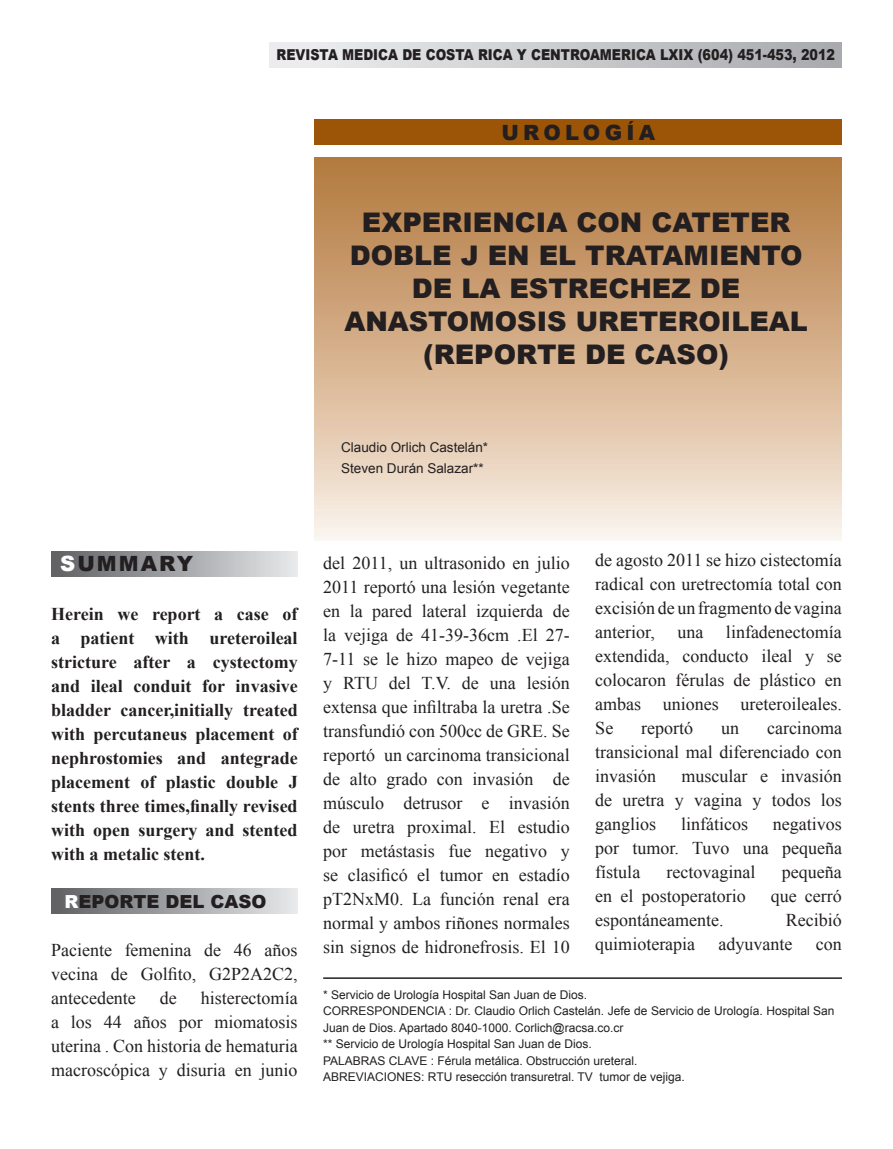
<style>
.page{position:relative;width:893px;height:1149px;background:#fff}
.page>*{position:absolute;margin:0;border:0;box-sizing:border-box;transform-origin:0 0}
.t1{font:900 27px/33px "Arial";color:#231f20;text-align:center}
.t2{font:900 21px "Arial";letter-spacing:.185em;color:#231f20}
.t3{font:900 21px "Arial";letter-spacing:.1em;color:#231f20}
.t4{font:18px/24px "Times New Roman";color:#231f20;text-align:justify}
.t5{font:700 18px/24px "Times New Roman";color:#231f20;text-align:justify}
.t6{font:900 18px "Arial";color:#231f20}
.t7{font:900 15px "Arial";color:#231f20;scale:.85 1}
.t8{font:13.5px/20.5px "Arial";color:#231f20}
.t9{font:12px/16.5px "Arial";color:#231f20}
.s1{color:#fff}
</style>
<div class="page">
<div style="left:51px;top:551px;width:247px;height:25px;background:linear-gradient(to right,#5e5f63,#e8e9eb)"></div>
<div style="left:51px;top:888px;width:247px;height:25px;background:linear-gradient(to right,#5e5f63,#e8e9eb)"></div>
<div style="left:270px;top:42px;width:572px;height:26px;background:linear-gradient(to right,#f0f0f2,#a8aaad)"></div>
<div style="left:315px;top:119px;width:527px;height:26px;background:#9c5506"></div>
<div style="left:315px;top:157px;width:527px;height:383px;background:linear-gradient(to bottom,#b17538,#faefe6)"></div>
<hr style="left:323px;top:977px;width:519px;height:1px;background:#231f20">
<p class="t7" style="left:276px;top:44px;width:659px">REVISTA MEDICA DE COSTA RICA Y CENTROAMERICA LXIX (604) 451-453, 2012</p>
<p class="t2" style="left:502px;top:117px;width:155px">UROLOGÍA</p>
<h1 class="t1" style="left:344px;top:205px;width:465px">EXPERIENCIA CON CATETER<br>DOBLE J EN EL TRATAMIENTO<br>DE LA ESTRECHEZ DE<br>ANASTOMOSIS URETEROILEAL (REPORTE DE CASO)</h1>
<p class="t8" style="left:341px;top:437px;width:149px">Claudio Orlich Castelán*<br>Steven Durán Salazar**</p>
<p class="t3" style="left:60px;top:548px;width:135px"><span class="s1">S</span>UMMARY</p>
<p class="t5" style="left:51px;top:601px;width:248px">Herein we report a case of a patient with ureteroileal stricture after a cystectomy and ileal conduit for invasive bladder cancer,initially treated with percutaneus placement of nephrostomies and antegrade placement of plastic double J stents three times,finally revised with open surgery and stented with a metalic stent.</p>
<p class="t6" style="left:65px;top:887px;width:203px"><span class="s1">R</span>EPORTE DEL CASO</p>
<p class="t4" style="left:51px;top:937px;width:248px">Paciente femenina de 46 años vecina de Golfito, G2P2A2C2, antecedente</p>
<p class="t4" style="left:51px;top:985px;width:248px;text-indent:150px">histerectomía a los 44 años por miomatosis uterina . Con historia de hematuria macroscópica y disuria en junio</p>
<p class="t4" style="left:160px;top:985px;width:18px">de</p>
<p class="t4" style="left:323px;top:550px;width:248px">del 2011, un ultrasonido en julio 2011 reportó una lesión vegetante en la pared lateral izquierda de la vejiga de 41-39-36cm .El 27- 7-11 se le hizo mapeo de vejiga y RTU del T.V. de una lesión extensa que infiltraba la uretra .Se transfundió con 500cc de GRE. Se reportó un carcinoma transicional de alto grado con invasión de músculo detrusor e invasión de uretra proximal. El estudio por metástasis fue negativo y se clasificó el tumor en estadío pT2NxM0. La función renal era normal y ambos riñones normales sin signos de hidronefrosis. El 10</p>
<p class="t4" style="left:595px;top:547px;width:248px">de agosto 2011 se hizo cistectomía radical con uretrectomía total con excisión de un fragmento de vagina anterior, una linfadenectomía extendida, conducto ileal y se colocaron férulas de plástico en ambas uniones ureteroileales.<br>Se</p>
<p class="t4" style="left:595px;top:715px;width:248px;text-indent:172px">carcinoma transicional mal diferenciado con invasión</p>
<p class="t4" style="left:641px;top:715px;width:53px">reportó</p>
<p class="t4" style="left:721px;top:715px;width:19px">un</p>
<p class="t4" style="left:595px;top:763px;width:248px;text-indent:86px">muscular e invasión de uretra y vagina y todos los ganglios</p>
<p class="t4" style="left:595px;top:811px;width:248px;text-indent:178px">negativos por tumor. Tuvo una pequeña fístula</p>
<p class="t4" style="left:681px;top:811px;width:68px">linfáticos</p>
<p class="t4" style="left:667px;top:859px;width:90px">rectovaginal</p>
<p class="t4" style="left:782px;top:859px;width:61px">pequeña</p>
<p class="t4" style="left:595px;top:883px;width:152px">en el postoperatorio</p>
<p class="t4" style="left:771px;top:883px;width:73px">que cerró</p>
<p class="t4" style="left:595px;top:907px;width:130px">espontáneamente.</p>
<p class="t4" style="left:786px;top:907px;width:57px">Recibió</p>
<p class="t4" style="left:595px;top:931px;width:101px">quimioterapia</p>
<p class="t4" style="left:719px;top:931px;width:75px">adyuvante</p>
<p class="t4" style="left:816px;top:931px;width:27px">con</p>
<p class="t9" style="left:323px;top:986px;width:513px">* Servicio de Urología Hospital San Juan de Dios.<br>CORRESPONDENCIA : Dr. Claudio Orlich Castelán. Jefe de Servicio de Urología. Hospital San Juan de Dios. Apartado 8040-1000. Corlich@racsa.co.cr<br>** Servicio de Urología Hospital San Juan de Dios.<br>PALABRAS CLAVE : Férula metálica. Obstrucción ureteral.<br>ABREVIACIONES: RTU resección transuretral. TV tumor de vejiga.</p>
</div>
